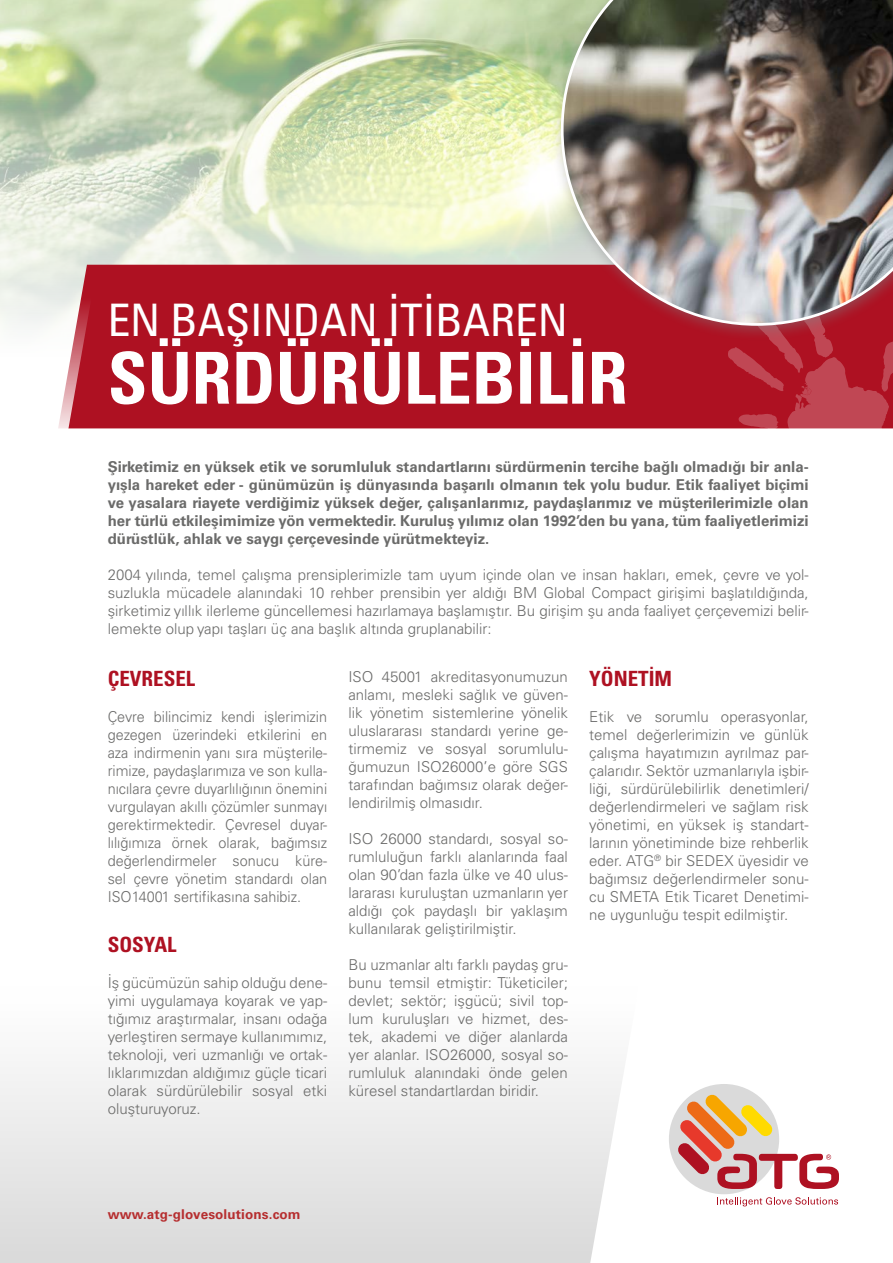
<style>
.page{position:relative;width:893px;height:1263px;background:#fff}
.page>*{position:absolute;margin:0;border:0;box-sizing:border-box;transform-origin:0 0}
.t1{font:700 condensed 72px "Univers";color:#fff}
.t2{font:condensed 45px "Univers";color:#fff}
.t3{font:700 condensed 21px "Univers LT Pro";color:#ae1122}
.t4{font:300 15px/18px "Univers LT Pro 45";color:#6b6b6a;text-align:justify}
.t5{font:700 15px/18px "Univers LT Pro 65";color:#6b6b6a;text-align:justify}
.t6{font:300 15px/18px "Univers LT Pro 45";color:#6b6b6a;text-align:justify;scale:.96 1}
.t7{font:700 13.5px "Univers LT Pro 65";letter-spacing:.01em;color:#b62e2f}
</style>
<div class="page">
<img style="left:0;top:0;width:551px;height:265px">
<svg style="left:0;top:1067px;width:624px;height:196px;fill:#e7e7e7"></svg>
<div style="left:101px;top:265px;width:627px;height:163px;background:#ae1122"></div>
<div style="left:669px;top:1084px;width:110px;height:110px;background:#dadada;border-radius:50%"></div>
<svg style="left:717px;top:1197px;width:121px;height:9px"></svg>
<svg style="left:677px;top:1094px;width:162px;height:95px"></svg>
<svg style="left:0;top:243px;width:101px;height:186px"></svg>
<svg style="left:728px;top:341px;width:165px;height:88px;background:#b62b3a"></svg>
<div style="left:551px;top:0;width:342px;height:341px;background:#807f83;opacity:.5"></div>
<img style="left:561px;top:0;width:332px;height:326px">
<h2 class="t2" style="left:108px;top:291px;width:462px">EN BAŞINDAN İTİBAREN</h2>
<h1 class="t1" style="left:108px;top:334px;width:522px">SÜRDÜRÜLEBİLİR</h1>
<p class="t5" style="left:108px;top:458px;width:703px">Şirketimiz en yüksek etik ve sorumluluk standartlarını sürdürmenin tercihe bağlı olmadığı bir anla&shy;yışla hareket eder - günümüzün iş dünyasında başarılı olmanın tek yolu budur. Etik faaliyet biçimi ve yasalara riayete verdiğimiz yüksek değer, çalışanlarımız, paydaşlarımız ve müşterilerimizle olan her türlü etkileşimimize yön vermektedir. Kuruluş yılımız olan 1992’den bu yana, tüm faaliyetlerimizi dürüstlük, ahlak ve saygı çerçevesinde yürütmekteyiz.</p>
<p class="t4" style="left:108px;top:566px;width:703px">2004 yılında, temel çalışma prensiplerimizle tam uyum içinde olan ve insan hakları, emek, çevre ve yol&shy;suzlukla mücadele alanındaki 10 rehber prensibin yer aldığı BM Global Compact girişimi başlatıldığında, şirketimiz yıllık ilerleme güncellemesi hazırlamaya başlamıştır. Bu girişim şu anda faaliyet çerçevemizi belir&shy;lemekte olup yapı taşları üç ana başlık altında gruplanabilir:</p>
<h3 class="t3" style="left:108px;top:666px;width:89px">ÇEVRESEL</h3>
<p class="t6" style="left:108px;top:708px;width:230px">Çevre bilincimiz kendi işlerimizin gezegen üzerindeki etkilerini en aza indirmenin yanı sıra müşterile&shy;rimize, paydaşlarımıza ve son kulla&shy;nıcılara çevre duyarlılığının önemini vurgulayan akıllı çözümler sunmayı gerektirmektedir. Çevresel duyar&shy;lılığımıza örnek olarak, bağımsız değerlendirmeler sonucu küre&shy;sel çevre yönetim standardı olan ISO14001 sertifikasına sahibiz.</p>
<h3 class="t3" style="left:108px;top:932px;width:70px">SOSYAL</h3>
<p class="t4" style="left:108px;top:974px;width:221px">İş gücümüzün sahip olduğu dene&shy;yimi uygulamaya koyarak ve yap&shy;tığımız araştırmalar, insanı odağa yerleştiren sermaye kullanımımız, teknoloji, veri uzmanlığı ve ortak&shy;lıklarımızdan aldığımız güçle ticari olarak sürdürülebilir sosyal etki oluşturuyoruz.</p>
<p class="t4" style="left:348px;top:667px;width:221px">ISO 45001 akreditasyonumuzun anlamı, mesleki sağlık ve güven&shy;lik yönetim sistemlerine yönelik uluslararası standardı yerine ge&shy;tirmemiz ve sosyal sorumlulu&shy;ğumuzun ISO26000’e göre SGS tarafından bağımsız olarak değer&shy;lendirilmiş olmasıdır.</p>
<p class="t4" style="left:348px;top:829px;width:221px">ISO 26000 standardı, sosyal so&shy;rumluluğun farklı alanlarında faal olan 90’dan fazla ülke ve 40 ulus&shy;lararası kuruluştan uzmanların yer aldığı çok paydaşlı bir yaklaşım kullanılarak geliştirilmiştir.</p>
<p class="t4" style="left:348px;top:955px;width:221px">Bu uzmanlar altı farklı paydaş gru&shy;bunu temsil etmiştir: Tüketiciler; devlet; sektör; işgücü; sivil top&shy;lum kuruluşları ve hizmet, des&shy;tek, akademi ve diğer alanlarda yer alanlar. ISO26000, sosyal so&shy;rumluluk alanındaki önde gelen küresel standartlardan biridir.</p>
<h3 class="t3" style="left:589px;top:666px;width:84px">YÖNETİM</h3>
<p class="t4" style="left:589px;top:708px;width:221px">Etik ve sorumlu operasyonlar, temel değerlerimizin ve günlük çalışma hayatımızın ayrılmaz par&shy;çalarıdır. Sektör uzmanlarıyla işbir&shy;liği, sürdürülebilirlik denetimleri/ değerlendirmeleri ve sağlam risk yönetimi, en yüksek iş standart&shy;larının yönetiminde bize rehberlik eder. ATG<sup>®</sup> bir SEDEX üyesidir ve bağımsız değerlendirmeler sonu&shy;cu SMETA Etik Ticaret Denetimi&shy;ne uygunluğu tespit edilmiştir.</p>
<p class="t7" style="left:108px;top:1206px;width:195px">www.atg-glovesolutions.com</p>
</div>
